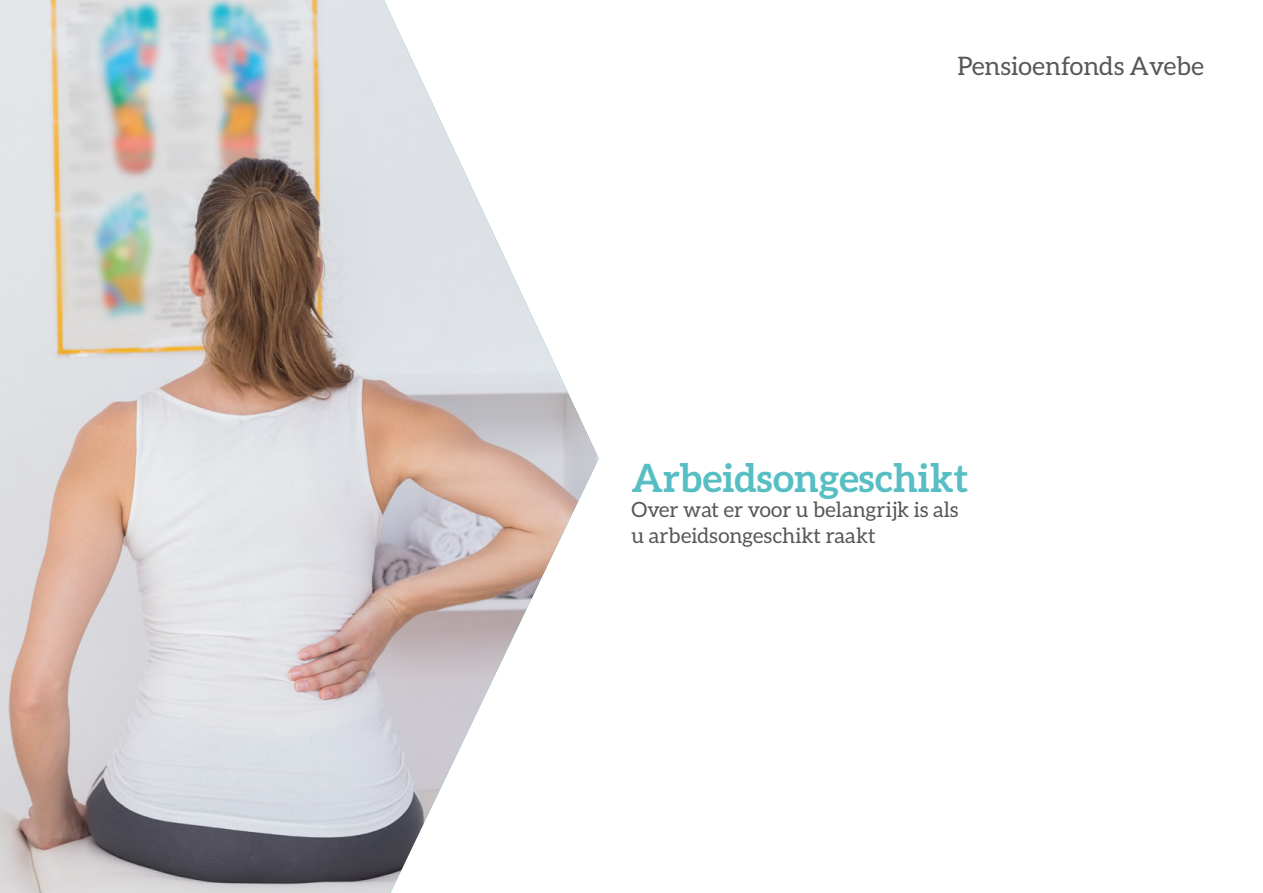
<style>
.page{position:relative;width:1263px;height:893px;background:#fff}
.page>*{position:absolute;margin:0;border:0;box-sizing:border-box;transform-origin:0 0}
.t1{font:700 39px "Aleo";color:#57bec3}
.t2{font:25.5px "Aleo";color:#575756}
.t3{font:21px/25.2px "Aleo";color:#575756}
</style>
<div class="page">
<img style="left:0;top:0;width:599px;height:893px">
<p class="t2" style="left:957px;top:51px;width:248px">Pensioenfonds Avebe</p>
<h1 class="t1" style="left:631px;top:456px;width:338px">Arbeidsongeschikt</h1>
<p class="t3" style="left:631px;top:497px;width:328px">Over wat er voor u belangrijk is als u arbeidsongeschikt raakt</p>
</div>
